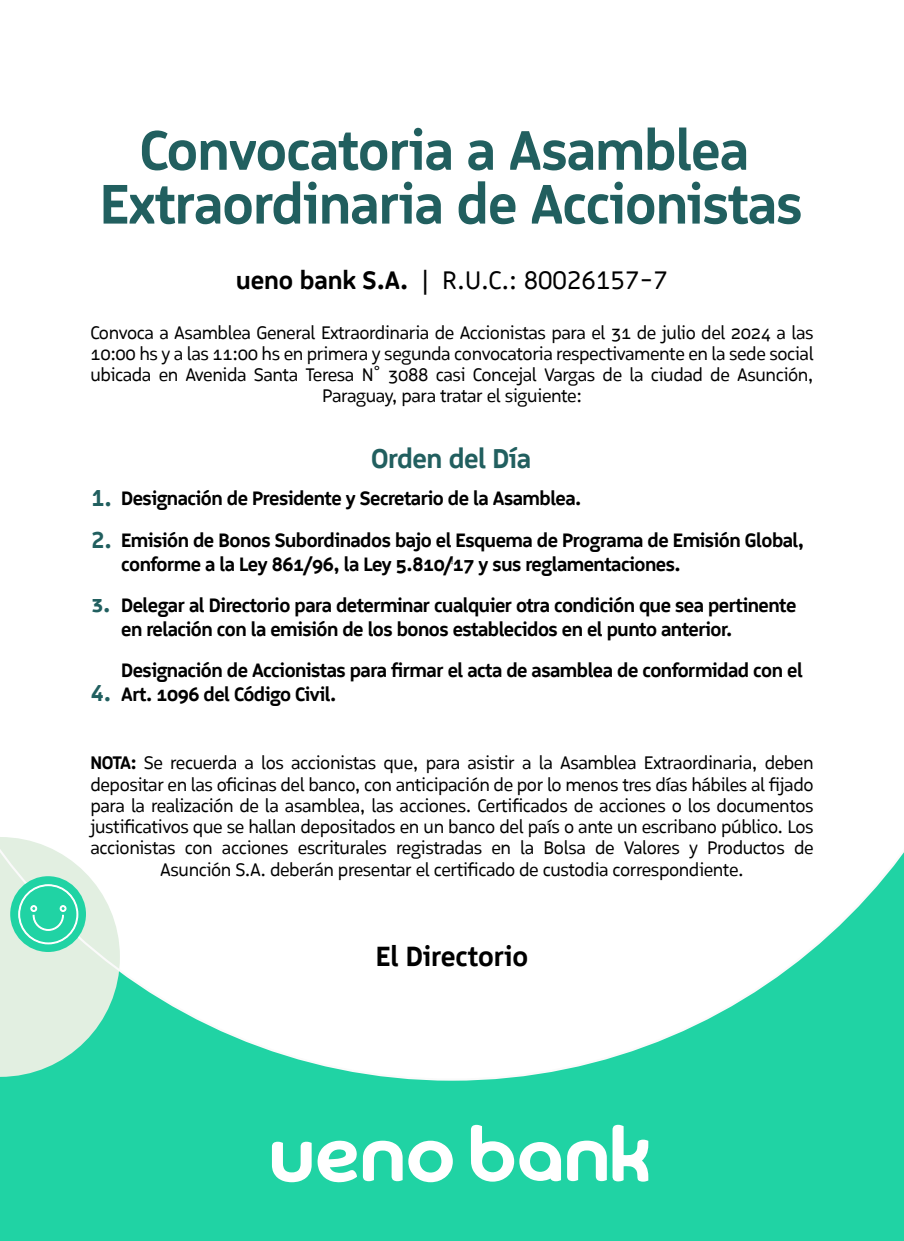
<style>
.page{position:relative;width:904px;height:1241px;background:#fff}
.page>*{position:absolute;margin:0;border:0;box-sizing:border-box;transform-origin:0 0}
.t1{font:700 57.12px/53.8px "Logical";letter-spacing:-.015em;color:#215f5f;text-align:center}
.t2{font:700 28.62px "Logical";color:#000}
.t3{font:700 28px "Logical";letter-spacing:-.015em;color:#215f5f}
.t4{font:26.12px "Logical";color:#000}
.t5{font:700 23.75px/41.5px "Logical";color:#215f5f}
.t6{font:700 20px/41.2px "Logical";letter-spacing:-.02em;color:#010101}
.t7{font:18.75px/21.2px "Logical";letter-spacing:-.02em;color:#010101;text-align:center}
.t8{font:9.5px "Calibri";color:#010101}
.s1{font-weight:700}
</style>
<div class="page">
<div style="left:0;top:0;width:904px;height:1240px;background:#20d3a4"></div>
<div style="left:0;top:395px;width:904px;height:685px;background:#fff"></div>
<div style="left:0;top:0;width:904px;height:395px;background:#fff"></div>
<svg style="left:408px;top:1140px;width:45px;height:41px"></svg>
<svg style="left:272px;top:1141px;width:39px;height:40px"></svg>
<svg style="left:363px;top:1140px;width:39px;height:40px"></svg>
<svg style="left:317px;top:1140px;width:40px;height:42px"></svg>
<svg style="left:567px;top:1124px;width:81px;height:57px"></svg>
<svg style="left:471px;top:1124px;width:90px;height:57px"></svg>
<svg style="left:0;top:836px;width:120px;height:240px"></svg>
<h1 class="t1" style="left:100px;top:123px;width:704px">Convocatoria a Asamblea<br>Extraordinaria de Accionistas</h1>
<h3 class="t4" style="left:236px;top:264px;width:433px"><span class="s1">ueno bank S.A.</span> | R.U.C.: 80026157-7</h3>
<p class="t7" style="left:90px;top:321px;width:724px">Convoca a Asamblea General Extraordinaria de Accionistas para el 31 de julio del 2024 a las 10:00 hs y a las 11:00 hs en primera y segunda convocatoria respectivamente en la sede social ubicada en Avenida Santa Teresa N° 3088 casi Concejal Vargas de la ciudad de Asunción, Paraguay, para tratar el siguiente:</p>
<p class="t5" style="left:91px;top:477px;width:22px">1.<br>2.</p>
<p class="t5" style="left:91px;top:583px;width:20px">3.</p>
<p class="t5" style="left:91px;top:671px;width:22px">4.</p>
<h3 class="t3" style="left:371px;top:441px;width:161px">Orden del Día</h3>
<p class="t6" style="left:121px;top:477px;width:684px">Designación de Presidente y Secretario de la Asamblea.<br>Emisión de Bonos Subordinados bajo el Esquema de Programa de Emisión Global,</p>
<p class="t6" style="left:121px;top:543px;width:676px">conforme a la Ley 861/96, la Ley 5.810/17 y sus reglamentaciones.<br>Delegar al Directorio para determinar cualquier otra condición que sea pertinente</p>
<p class="t6" style="left:121px;top:608px;width:683px">en relación con la emisión de los bonos establecidos en el punto anterior.<br>Designación de Accionistas para firmar el acta de asamblea de conformidad con el</p>
<p class="t6" style="left:121px;top:673px;width:216px">Art. 1096 del Código Civil.</p>
<p class="t8" style="left:450px;top:554px;width:5px">!</p>
<p class="t7" style="left:90px;top:752px;width:724px"><span class="s1">NOTA:</span> Se recuerda a los accionistas que, para asistir a la Asamblea Extraordinaria, deben depositar en las oficinas del banco, con anticipación de por lo menos tres días hábiles al fijado para la realización de la asamblea, las acciones. Certificados de acciones o los documentos justificativos que se hallan depositados en un banco del país o ante un escribano público. Los accionistas con acciones escriturales registradas en la Bolsa de Valores y Productos de Asunción S.A. deberán presentar el certificado de custodia correspondiente.</p>
<h2 class="t2" style="left:376px;top:938px;width:154px">El Directorio</h2>
</div>
